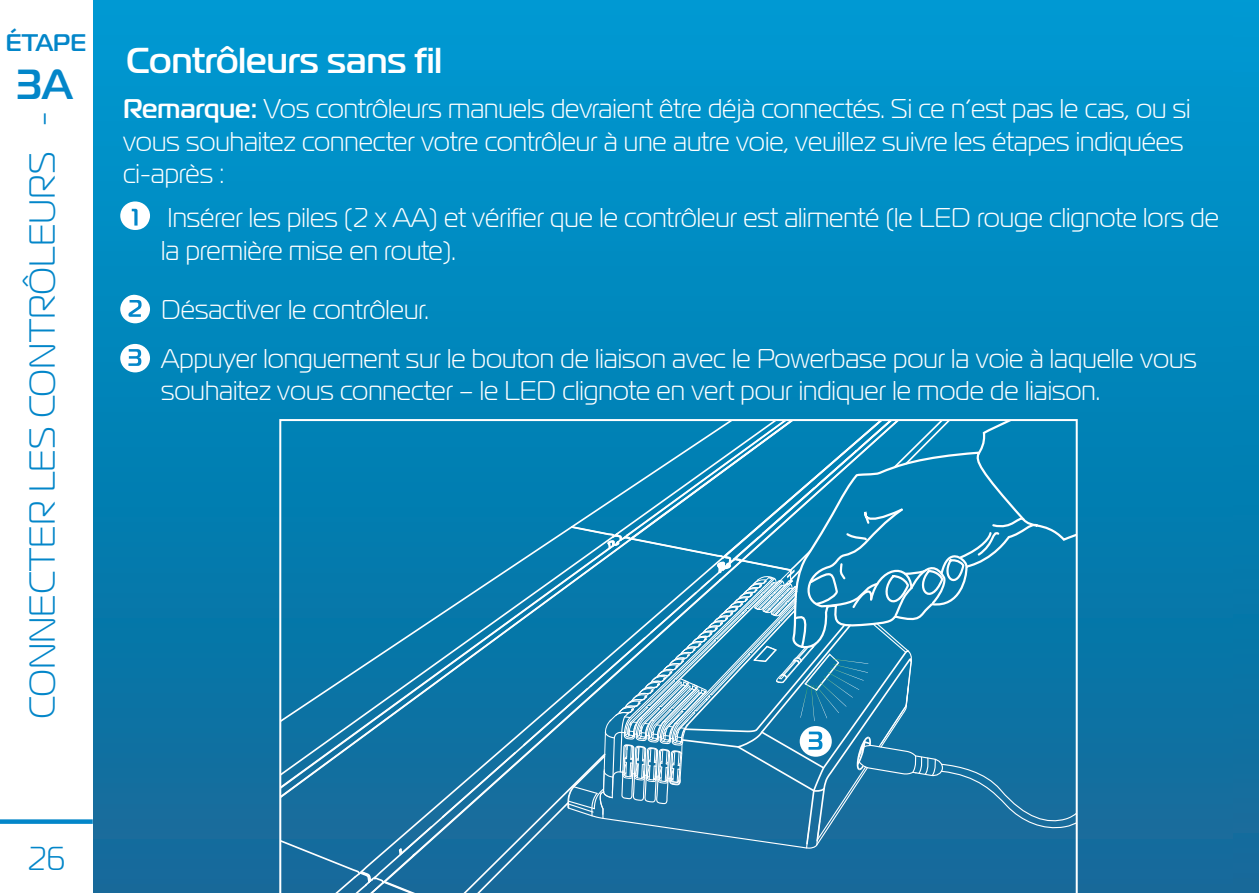
<style>
.page{position:relative;width:1259px;height:893px;background:#fff}
.page>*{position:absolute;margin:0;border:0;box-sizing:border-box;transform-origin:0 0}
.t1{font:500 42px "Magistral";color:#0386c9}
.t2{font:300 36px "Magistral";color:#0386c9}
.t3{font:500 36px "Magistral";color:#fff}
.t4{font:300 33px "Magistral";color:#0386c9}
.t5{font:300 27px/32.4px "Magistral";color:#fff}
.t6{font:500 24px "Magistral";color:#0386c9}
.s1{font-weight:500}
</style>
<div class="page">
<div style="left:0;top:0;width:1259px;height:893px;background:linear-gradient(to bottom,#0099d2,#136998)"></div>
<div style="left:1233px;top:0;width:26px;height:893px;background:linear-gradient(to bottom,#0099d2,#116897)"></div>
<div style="left:120px;top:201px;width:30px;height:29px;background:#fff;border-radius:50%"></div>
<div style="left:120px;top:294px;width:30px;height:29px;background:#fff;border-radius:50%"></div>
<div style="left:120px;top:344px;width:30px;height:28px;background:#fff;border-radius:50%"></div>
<svg style="left:132px;top:209px;width:6px;height:17px"></svg>
<svg style="left:128px;top:300px;width:14px;height:17px"></svg>
<svg style="left:128px;top:349px;width:13px;height:17px"></svg>
<div style="left:0;top:0;width:93px;height:893px;background:#fff"></div>
<div style="left:0;top:819px;width:93px;height:5px;background:#0386c9"></div>
<svg style="left:280px;top:420px;width:796px;height:473px;background:#1b7fad"></svg>
<p class="t6" style="left:6px;top:28px;width:82px">ÉTAPE</p>
<p class="t1" style="left:16px;top:59px;width:58px">3A</p>
<p class="t2" style="left:21px;top:719px;width:609px;rotate:-90deg">CONNECTER LES CONTRÔLEURS -</p>
<p class="t3" style="left:126px;top:39px;width:317px">Contrôleurs sans fil</p>
<p class="t5" style="left:123px;top:92px;width:1069px"><span class="s1">Remarque:</span> Vos contrôleurs manuels devraient être déjà connectés. Si ce n’est pas le cas, ou si vous souhaitez connecter votre contrôleur à une autre voie, veuillez suivre les étapes indiquées ci-après :</p>
<p class="t5" style="left:161px;top:201px;width:1059px">Insérer les piles (2 x AA) et vérifier que le contrôleur est alimenté (le LED rouge clignote lors de la première mise en route).</p>
<p class="t5" style="left:161px;top:292px;width:269px">Désactiver le contrôleur.</p>
<p class="t5" style="left:161px;top:341px;width:1037px">Appuyer longuement sur le bouton de liaison avec le Powerbase pour la voie à laquelle vous souhaitez vous connecter – le LED clignote en vert pour indiquer le mode de liaison.</p>
<p class="t4" style="left:27px;top:838px;width:40px">26</p>
</div>
